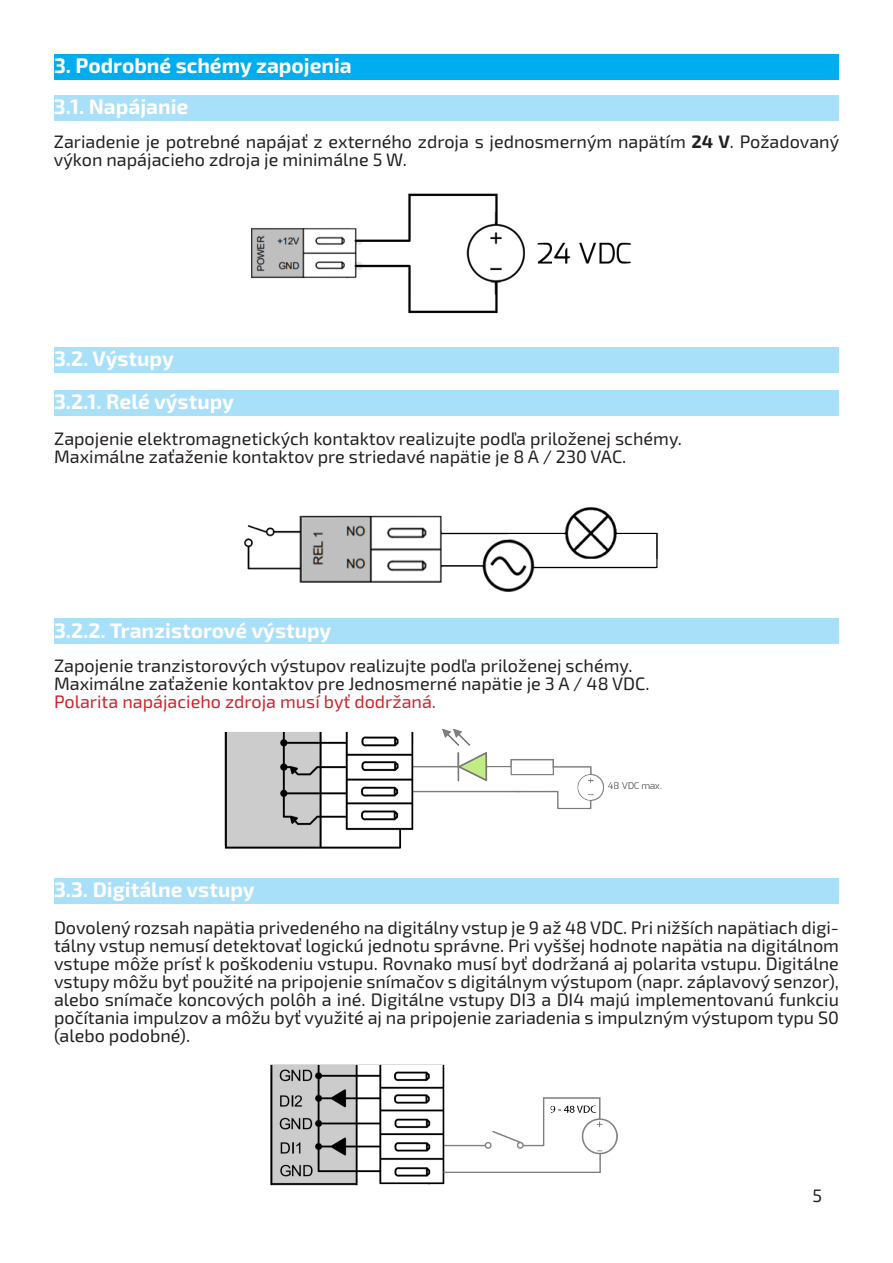
<style>
.page{position:relative;width:893px;height:1263px;background:#fff}
.page>*{position:absolute;margin:0;border:0;box-sizing:border-box;transform-origin:0 0}
.t1{font:700 21px "Exo 2.0";color:#fff}
.Paragraph_Style_1{font:18px/18px "Exo 2.0";color:#231f20}
.t2{font:18px "Exo 2.0";color:#d1232a}
.s1{font-weight:700}
</style>
<div class="page">
<div style="left:54px;top:54px;width:785px;height:26px;background:#00aeef"></div>
<div style="left:54px;top:95px;width:785px;height:25px;background:#a8dff9"></div>
<div style="left:54px;top:347px;width:785px;height:25px;background:#a8dff9"></div>
<img style="left:251px;top:193px;width:380px;height:121px">
<img style="left:244px;top:507px;width:414px;height:85px">
<div style="left:54px;top:878px;width:785px;height:25px;background:#a8dff9"></div>
<img style="left:270px;top:1064px;width:348px;height:122px">
<div style="left:54px;top:390px;width:785px;height:25px;background:#a8dff9"></div>
<div style="left:54px;top:618px;width:785px;height:26px;background:#a8dff9"></div>
<img style="left:224px;top:729px;width:438px;height:120px">
<p class="t1" style="left:54px;top:53px;width:299px">3. Podrobné schémy zapojenia</p>
<p class="t1" style="left:54px;top:94px;width:136px">3.1. Napájanie</p>
<p class="Paragraph_Style_1" style="left:54px;top:133px;width:787px">Zariadenie je potrebné napájať z externého zdroja s jednosmerným napätím <span class="s1">24 V</span>. Požadovaný výkon napájacieho zdroja je minimálne 5 W.</p>
<p class="t1" style="left:54px;top:346px;width:121px">3.2. Výstupy</p>
<p class="t1" style="left:54px;top:389px;width:181px">3.2.1. Relé výstupy</p>
<p class="Paragraph_Style_1" style="left:54px;top:430px;width:629px">Zapojenie elektromagnetických kontaktov realizujte podľa priloženej schémy.</p>
<p class="Paragraph_Style_1" style="left:54px;top:448px;width:574px">Maximálne zaťaženie kontaktov pre striedavé napätie je 8 A / 230 VAC.</p>
<p class="t1" style="left:54px;top:618px;width:279px">3.2.2. Tranzistorové výstupy</p>
<p class="Paragraph_Style_1" style="left:54px;top:657px;width:580px">Zapojenie tranzistorových výstupov realizujte podľa priloženej schémy.</p>
<p class="Paragraph_Style_1" style="left:54px;top:675px;width:597px">Maximálne zaťaženie kontaktov pre Jednosmerné napätie je 3 A / 48 VDC.</p>
<p class="t2" style="left:54px;top:691px;width:383px">Polarita napájacieho zdroja musí byť dodržaná.</p>
<p class="t1" style="left:54px;top:877px;width:202px">3.3. Digitálne vstupy</p>
<p class="Paragraph_Style_1" style="left:54px;top:919px;width:786px;text-align:justify">Dovolený rozsah napätia privedeného na digitálny vstup je 9 až 48 VDC. Pri nižších napätiach digi&shy;tálny vstup nemusí detektovať logickú jednotu správne. Pri vyššej hodnote napätia na digitálnom vstupe môže prísť k poškodeniu vstupu. Rovnako musí byť dodržaná aj polarita vstupu. Digitálne vstupy môžu byť použité na pripojenie snímačov s digitálnym výstupom (napr. záplavový senzor), alebo snímače koncových polôh a iné. Digitálne vstupy DI3 a DI4 majú implementovanú funkciu počítania impulzov a môžu byť využité aj na pripojenie zariadenia s impulzným výstupom typu S0 (alebo podobné).</p>
<p class="Paragraph_Style_1" style="left:812px;top:1187px;width:11px">5</p>
</div>
